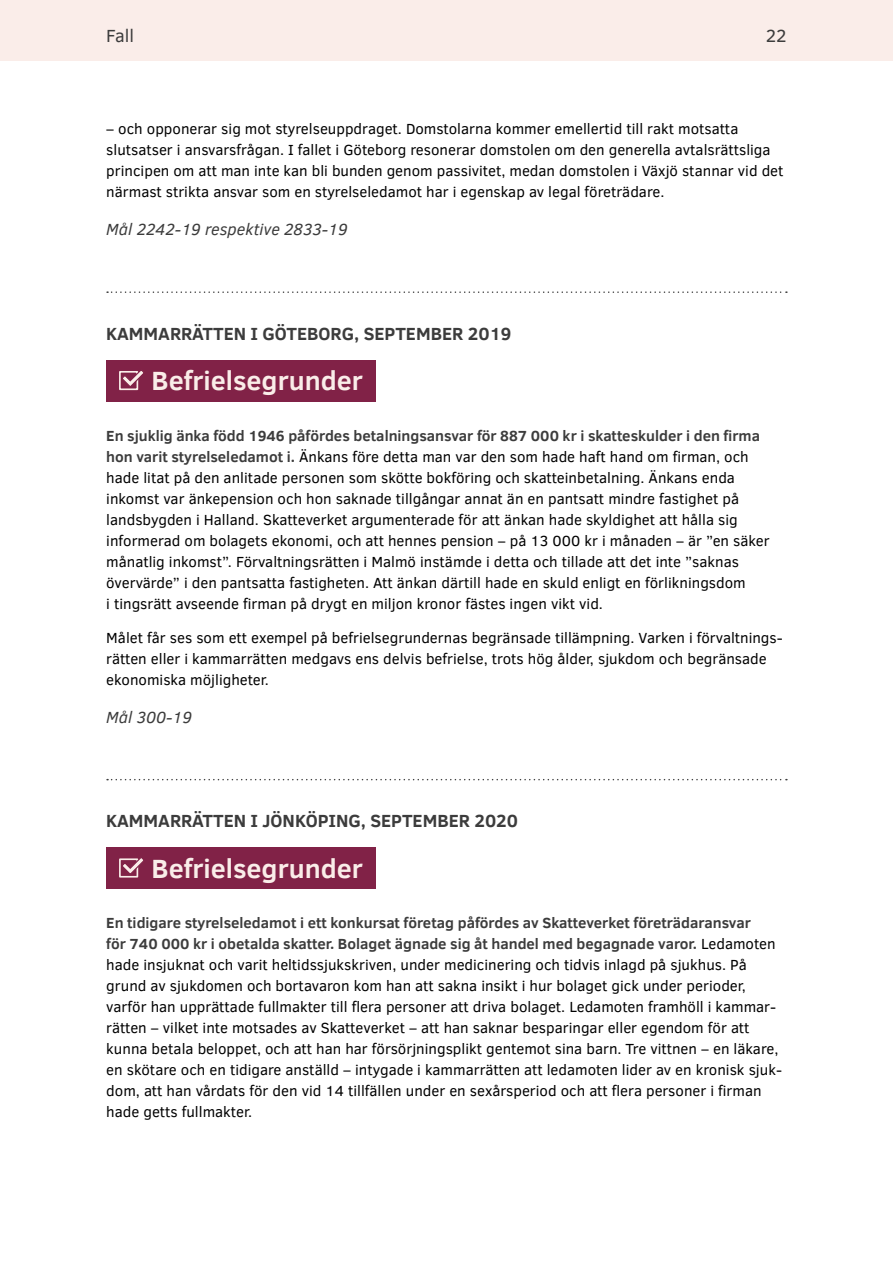
<style>
.page{position:relative;width:893px;height:1263px;background:#fff}
.page>*{position:absolute;margin:0;border:0;box-sizing:border-box;transform-origin:0 0}
.Rubrik_fall{font:700 27px "Clear Sans";color:#faede9}
.Överrubrik_fall_Stre{font:700 18px "Clear Sans";color:#3c3c3c}
.t1{font:18px "Clear Sans";color:#3c3c3c}
.Mål{font:italic 16.5px "Clear Sans";color:#3c3c3c}
.Brödtext{font:15px/21px "Clear Sans";color:#000}
.s1{font-weight:700;color:#3c3c3c}
</style>
<div class="page">
<div style="left:0;top:0;width:893px;height:61px;background:#faede9"></div>
<svg style="left:107px;top:291px;width:680px;height:2px"></svg>
<div style="left:106px;top:360px;width:270px;height:42px;background:#812247"></div>
<svg style="left:107px;top:779px;width:680px;height:1px"></svg>
<div style="left:106px;top:847px;width:270px;height:42px;background:#812247"></div>
<div style="left:119px;top:371px;width:19px;height:19px;border:2px solid #faede9"></div>
<svg style="left:120px;top:371px;width:23px;height:17px"></svg>
<div style="left:119px;top:858px;width:19px;height:19px;border:2px solid #faede9"></div>
<svg style="left:120px;top:858px;width:23px;height:18px"></svg>
<p class="t1" style="left:106px;top:24px;width:29px">Fall</p>
<p class="t1" style="left:766px;top:24px;width:22px">22</p>
<p class="Brödtext" style="left:106px;top:118px;width:679px">– och opponerar sig mot styrelseuppdraget. Domstolarna kommer emellertid till rakt motsatta slutsatser i ansvarsfrågan. I fallet i Göteborg resonerar domstolen om den generella avtalsrättsliga principen om att man inte kan bli bunden genom passivitet, medan domstolen i Växjö stannar vid det närmast strikta ansvar som en styrelseledamot har i egenskap av legal företrädare.</p>
<p class="Mål" style="left:106px;top:218px;width:243px">Mål 2242-19 respektive 2833-19</p>
<p class="Överrubrik_fall_Stre" style="left:106px;top:320px;width:407px">KAMMARRÄTTEN I GÖTEBORG, SEPTEMBER 2019</p>
<p class="Rubrik_fall" style="left:152px;top:361px;width:213px">Befrielsegrunder</p>
<p class="Brödtext" style="left:106px;top:425px;width:665px"><span class="s1">En sjuklig änka född 1946 påfördes betalningsansvar för 887 000 kr i skatteskulder i den firma hon varit styrelseledamot i.</span> Änkans före detta man var den som hade haft hand om firman, och hade litat på den anlitade personen som skötte bokföring och skatteinbetalning. Änkans enda inkomst var änkepension och hon saknade tillgångar annat än en pantsatt mindre fastighet på landsbygden i Halland. Skatteverket argumenterade för att änkan hade skyldighet att hålla sig -informerad om bolagets ekonomi, och att hennes pension – på 13 000 kr i månaden – är ”en -säker månatlig inkomst”. Förvaltningsrätten i Malmö instämde i detta och tillade att det inte ”saknas övervärde” i den pantsatta fastigheten. Att änkan därtill hade en skuld enligt en förlikningsdom<br>i tingsrätt avseende firman på drygt en miljon kronor fästes ingen vikt vid.</p>
<p class="Brödtext" style="left:106px;top:627px;width:678px">Målet får ses som ett exempel på befrielsegrundernas begränsade tillämpning. Varken i förvaltnings&shy;rätten eller i kammarrätten medgavs ens delvis befrielse, trots hög ålder, sjukdom och begränsade ekonomiska möjligheter.</p>
<p class="Mål" style="left:106px;top:706px;width:87px">Mål 300-19</p>
<p class="Överrubrik_fall_Stre" style="left:106px;top:808px;width:413px">KAMMARRÄTTEN I JÖNKÖPING, SEPTEMBER 2020</p>
<p class="Rubrik_fall" style="left:152px;top:848px;width:213px">Befrielsegrunder</p>
<p class="Brödtext" style="left:106px;top:912px;width:677px"><span class="s1">En tidigare styrelseledamot i ett konkursat företag påfördes av Skatteverket företrädaransvar<br>för 740 000 kr i obetalda skatter. Bolaget ägnade sig åt handel med begagnade varor.</span> Ledamoten hade insjuknat och varit heltidssjukskriven, under medicinering och tidvis inlagd på sjukhus. På grund av sjukdomen och bortavaron kom han att sakna insikt i hur bolaget gick under perioder, varför han upprättade fullmakter till flera personer att driva bolaget. Ledamoten framhöll i kammar&shy;rätten – vilket inte motsades av Skatteverket – att han saknar besparingar eller egendom för att kunna betala beloppet, och att han har försörjningsplikt gentemot sina barn. Tre vittnen – en läkare, en skötare och en tidigare anställd – intygade i kammarrätten att ledamoten lider av en kronisk sjuk&shy;dom, att han vårdats för den vid 14 tillfällen under en sexårsperiod och att flera personer i firman hade getts fullmakter.</p>
</div>
